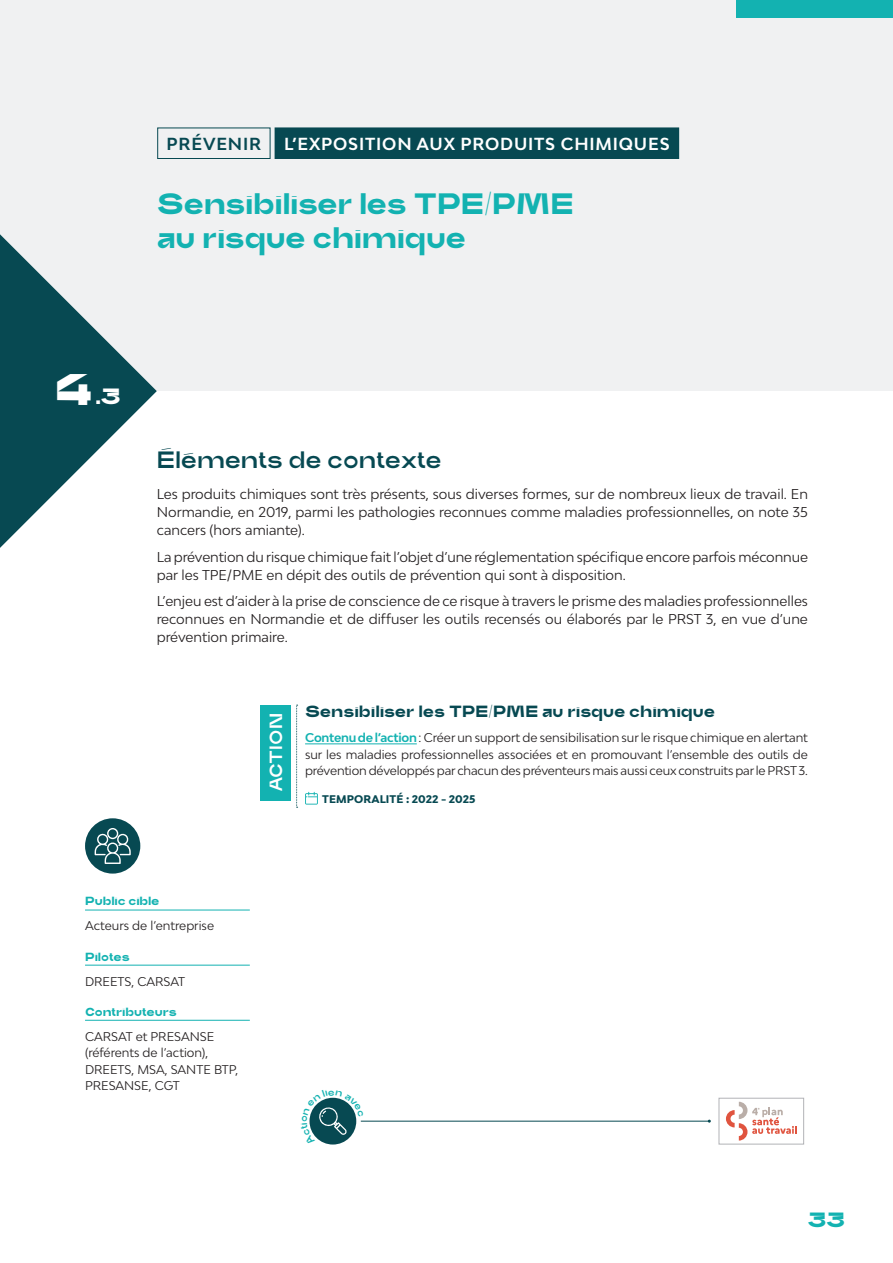
<style>
.page{position:relative;width:893px;height:1263px;background:#fff}
.page>*{position:absolute;margin:0;border:0;box-sizing:border-box;transform-origin:0 0}
.t1{font:900 45px "Trash";color:#fff}
.t2{font:700 30px/34.5px "Trash";letter-spacing:-.01em;color:#13b2b1}
.t3{font:500 24px "Trash";color:#074952}
.t4{font:700 21px "Trash";color:#13b2b1}
.t5{font:500 18px "Trash";color:#fff}
.t6{font:700 16.5px "Trash";color:#074952}
.t7{font:700 16.5px "Bw Modelica";letter-spacing:.05em;color:#fff}
.t8{font:700 16.5px "Bw Modelica";letter-spacing:.05em;color:#074952}
.t9{font:13.5px/18px "Bw Modelica";color:#231f20;text-align:justify}
.t10{font:12px/16.5px "Bw Modelica";letter-spacing:-.015em;color:#231f20}
.t11{font:700 12px "Trash";color:#13b2b1}
.t12{font:800 10.5px "Bw Modelica";letter-spacing:.01em;color:#074952}
.s1{font-size:22.5px}
.s2{font-weight:700;font-size:22.5px}
.s3{font-weight:700;color:#13b2b1}
</style>
<div class="page">
<div style="left:0;top:0;width:893px;height:390px;background:#f0f1f2"></div>
<svg style="left:0;top:234px;width:157px;height:314px;fill:#074952"></svg>
<hr style="left:85px;top:910px;width:165px;height:1px;background:#13b2b1">
<hr style="left:85px;top:965px;width:165px;height:1px;background:#13b2b1">
<hr style="left:85px;top:1020px;width:165px;height:1px;background:#13b2b1">
<hr style="left:305px;top:743px;width:112px;height:1px;background:#13b2b1">
<svg style="left:305px;top:792px;width:13px;height:12px"></svg>
<div style="left:85px;top:818px;width:55px;height:55px;background:#074952;border-radius:50%"></div>
<svg style="left:95px;top:828px;width:36px;height:36px"></svg>
<svg style="left:296px;top:705px;width:2px;height:103px"></svg>
<div style="left:260px;top:705px;width:31px;height:96px;background:#13b2b1"></div>
<div style="left:736px;top:0;width:157px;height:17px;background:#13b2b1"></div>
<div style="left:157px;top:128px;width:113px;height:31px;border:1px solid #074952"></div>
<div style="left:275px;top:128px;width:404px;height:30px;background:#074952"></div>
<div style="left:275px;top:128px;width:404px;height:31px;border:1px solid #074952"></div>
<hr style="left:361px;top:1121px;width:348px;height:1px;background:#074952">
<svg style="left:726px;top:1102px;width:71px;height:38px"></svg>
<div style="left:719px;top:1098px;width:85px;height:46px;border:1px solid #b2b3b7"></div>
<svg style="left:309px;top:1097px;width:55px;height:48px"></svg>
<p class="t8" style="left:167px;top:133px;width:96px">PRÉVENIR</p>
<p class="t7" style="left:284px;top:133px;width:387px">L’EXPOSITION AUX PRODUITS CHIMIQUES</p>
<h2 class="t2" style="left:157px;top:186px;width:419px">Sensibiliser les TPE/PME au risque chimique</h2>
<h1 class="t1" style="left:55px;top:362px;width:67px">4<span class="s1">.</span><span class="s2">3</span></h1>
<h3 class="t3" style="left:157px;top:445px;width:287px">Éléments de contexte</h3>
<p class="t9" style="left:157px;top:485px;width:653px">Les produits chimiques sont très présents, sous diverses formes, sur de nombreux lieux de travail. En Normandie, en 2019, parmi les pathologies reconnues comme maladies professionnelles, on note 35 cancers (hors amiante).</p>
<p class="t9" style="left:157px;top:548px;width:653px">La prévention du risque chimique fait l’objet d’une réglementation spécifique encore parfois méconnue par les TPE/PME en dépit des outils de prévention qui sont à disposition.</p>
<p class="t9" style="left:157px;top:592px;width:653px">L’enjeu est d’aider à la prise de conscience de ce risque à travers le prisme des maladies professionnelles reconnues en Normandie et de diffuser les outils recensés ou élaborés par le PRST 3, en vue d’une prévention primaire.</p>
<h3 class="t5" style="left:265px;top:792px;width:80px;rotate:-90deg">ACTION</h3>
<p class="t6" style="left:305px;top:701px;width:411px">Sensibiliser les TPE/PME au risque chimique</p>
<p class="t10" style="left:305px;top:729px;width:504px;text-align:justify"><span class="s3">Contenu de l’action</span>: Créer un support de sensibilisation sur le risque chimique en alertant sur les maladies professionnelles associées et en promouvant l’ensemble des outils de prévention développés par chacun des préventeurs mais aussi ceux construits par le PRST 3.</p>
<p class="t12" style="left:322px;top:792px;width:155px">TEMPORALITÉ : 2022 - 2025</p>
<p class="t11" style="left:85px;top:894px;width:76px">Public cible</p>
<p class="t10" style="left:85px;top:917px;width:131px">Acteurs de l’entreprise</p>
<p class="t11" style="left:85px;top:949px;width:46px">Pilotes</p>
<p class="t10" style="left:85px;top:972px;width:102px">DREETS, CARSAT</p>
<p class="t11" style="left:85px;top:1004px;width:93px">Contributeurs</p>
<p class="t10" style="left:85px;top:1028px;width:155px">CARSAT et PRESANSE (référents de l’action),<br>DREETS, MSA, SANTE BTP,<br>PRESANSE, CGT</p>
<h3 class="t4" style="left:808px;top:1207px;width:39px">33</h3>
</div>
